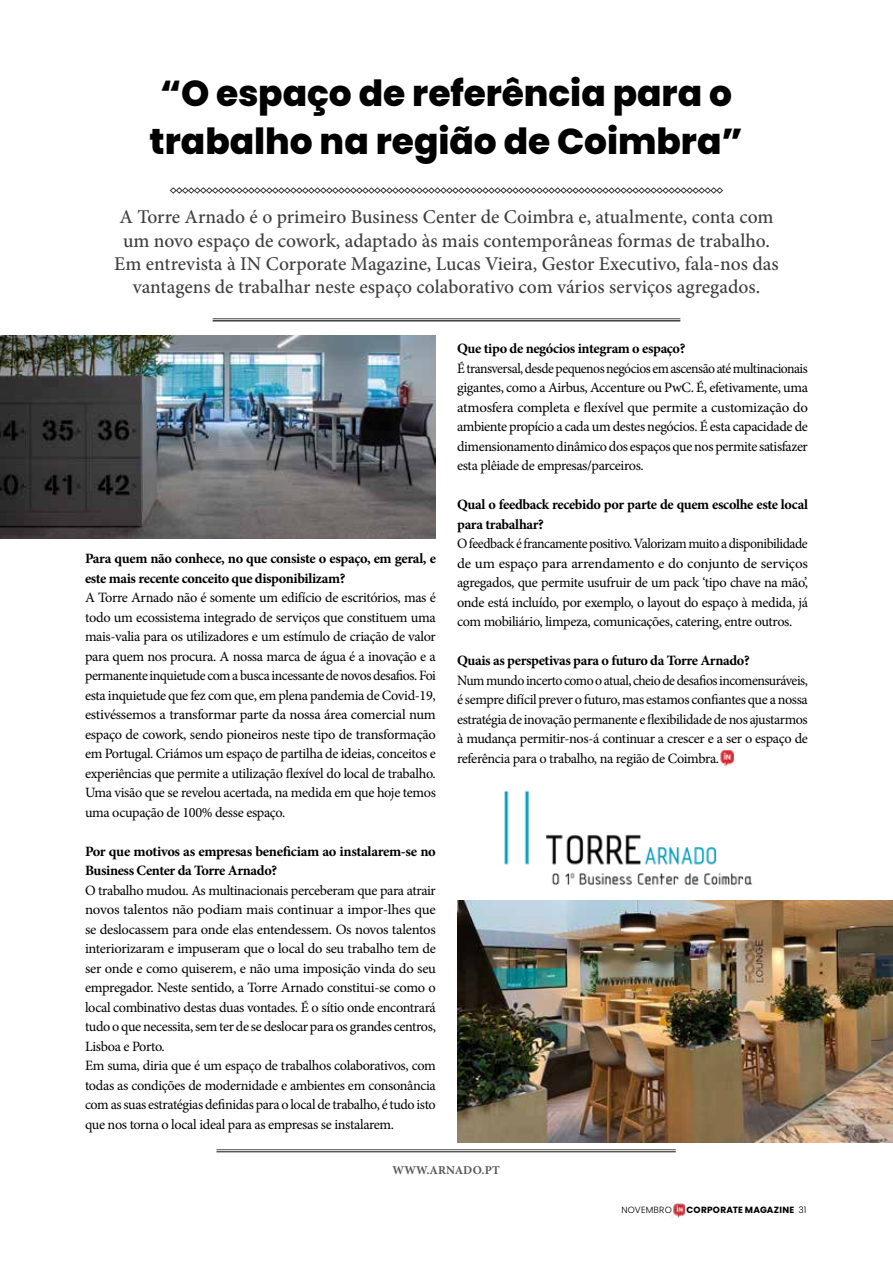
<style>
.page{position:relative;width:893px;height:1263px;background:#fff}
.page>*{position:absolute;margin:0;border:0;box-sizing:border-box;transform-origin:0 0}
.t1{font:800 36px/48px "Poppins";color:#000;text-align:center}
.t2{font:500 19.5px/23.2px "Minion Pro";color:#3f3f3e;text-align:center}
.t3{font:14.25px/19.5px "Minion Pro";letter-spacing:-.025em;color:#000;text-align:justify}
.t4{font:700 14.25px/19.5px "Minion Pro";letter-spacing:-.025em;color:#000}
.t5{font:14.25px/19.5px "Minion Pro";letter-spacing:-.025em;color:#000;text-align:justify;scale:.96 1}
.t6{font:700 12px "Minion Pro";letter-spacing:.01em;color:#575756}
.t7{font:700 9px "Poppins";letter-spacing:.025em;color:#000}
.t8{font:300 9px "Poppins";letter-spacing:.025em;color:#000}
.s1{font-weight:300}
</style>
<div class="page">
<img style="left:672px;top:1202px;width:12px;height:15px">
<img style="left:490px;top:790px;width:278px;height:111px">
<svg style="left:170px;top:187px;width:553px;height:7px"></svg>
<hr style="left:213px;top:318px;width:467px;height:1px;background:#3f3f3e">
<hr style="left:213px;top:320px;width:467px;height:1px;background:#3f3f3e">
<img style="left:720px;top:749px;width:16px;height:18px">
<hr style="left:216px;top:1149px;width:460px;height:1px;background:#575756">
<hr style="left:216px;top:1151px;width:460px;height:1px;background:#575756">
<img style="left:0;top:336px;width:436px;height:202px">
<img style="left:457px;top:901px;width:436px;height:241px">
<h1 class="t1" style="left:149px;top:69px;width:595px">“O espaço de referência para o trabalho na região de Coimbra”</h1>
<p class="t2" style="left:114px;top:205px;width:666px">A Torre Arnado é o primeiro Business Center de Coimbra e, atualmente, conta com um novo espaço de cowork, adaptado às mais contemporâneas formas de trabalho.<br>Em entrevista à IN Corporate Magazine, Lucas Vieira, Gestor Executivo, fala-nos das vantagens de trabalhar neste espaço colaborativo com vários serviços agregados.</p>
<p class="t4" style="left:85px;top:549px;width:352px">Para quem não conhece, no que consiste o espaço, em geral, e este mais recente conceito que disponibilizam?</p>
<p class="t3" style="left:85px;top:588px;width:352px">A Torre Arnado não é somente um edifício de escritórios, mas é todo um ecossistema integrado de serviços que constituem uma mais-valia para os utilizadores e um estímulo de criação de valor para quem nos procura. A nossa marca de água é a inovação e a permanente inquietude com a busca incessante de novos desafios. Foi esta inquietude que fez com que, em plena pandemia de Covid-19, estivéssemos a transformar parte da nossa área comercial num espaço de cowork, sendo pioneiros neste tipo de transformação em Portugal. Criámos um espaço de partilha de ideias, conceitos e experiências que permite a utilização flexível do local de trabalho.<br>Uma visão que se revelou acertada, na medida em que hoje temos uma ocupação de 100% desse espaço.</p>
<p class="t4" style="left:85px;top:841px;width:352px">Por que motivos as empresas beneficiam ao instalarem-se no<br>Business Center da Torre Arnado?</p>
<p class="t3" style="left:85px;top:880px;width:352px;text-align:left">O trabalho mudou. As multinacionais perceberam que para atrair novos talentos não podiam mais continuar a impor-lhes que se deslocassem para onde elas entendessem. Os novos talentos interiorizaram e impuseram que o local do seu trabalho tem de ser onde e como quiserem, e não uma imposição vinda do seu empregador. Neste sentido, a Torre Arnado constitui-se como o local combinativo destas duas vontades. É o sítio onde encontrará tudo o que necessita, sem ter de se deslocar para os grandes centros, Lisboa e Porto.<br>Em suma, diria que é um espaço de trabalhos colaborativos, com todas as condições de modernidade e ambientes em consonância com as suas estratégias definidas para o local de trabalho, é tudo isto que nos torna o local ideal para as empresas se instalarem.</p>
<p class="t4" style="left:457px;top:339px;width:230px">Que tipo de negócios integram o espaço?</p>
<p class="t5" style="left:457px;top:358px;width:367px">É transversal, desde pequenos negócios em ascensão até multinacionais gigantes, como a Airbus, Accenture ou PwC. É, efetivamente, uma atmosfera completa e flexível que permite a customização do ambiente propício a cada um destes negócios. É esta capacidade de dimensionamento dinâmico dos espaços que nos permite satisfazer esta plêiade de empresas/parceiros.</p>
<p class="t4" style="left:457px;top:495px;width:352px">Qual o feedback recebido por parte de quem escolhe este local para trabalhar?</p>
<p class="t3" style="left:457px;top:534px;width:352px">O feedback é francamente positivo. Valorizam muito a disponibilidade de um espaço para arrendamento e do conjunto de serviços agregados, que permite usufruir de um pack ‘tipo chave na mão’, onde está incluído, por exemplo, o layout do espaço à medida, já com mobiliário, limpeza, comunicações, catering, entre outros.</p>
<p class="t4" style="left:457px;top:651px;width:294px">Quais as perspetivas para o futuro da Torre Arnado?</p>
<p class="t3" style="left:457px;top:670px;width:352px">Num mundo incerto como o atual, cheio de desafios incomensuráveis, é sempre difícil prever o futuro, mas estamos confiantes que a nossa estratégia de inovação permanente e flexibilidade de nos ajustarmos à mudança permitir-nos-á continuar a crescer e a ser o espaço de referência para o trabalho, na região de Coimbra.</p>
<p class="t6" style="left:392px;top:1161px;width:109px">WWW.ARNADO.PT</p>
<p class="t8" style="left:621px;top:1205px;width:52px">NOVEMBRO</p>
<p class="t7" style="left:687px;top:1205px;width:121px">CORPORATE MAGAZINE <span class="s1">31</span></p>
</div>
